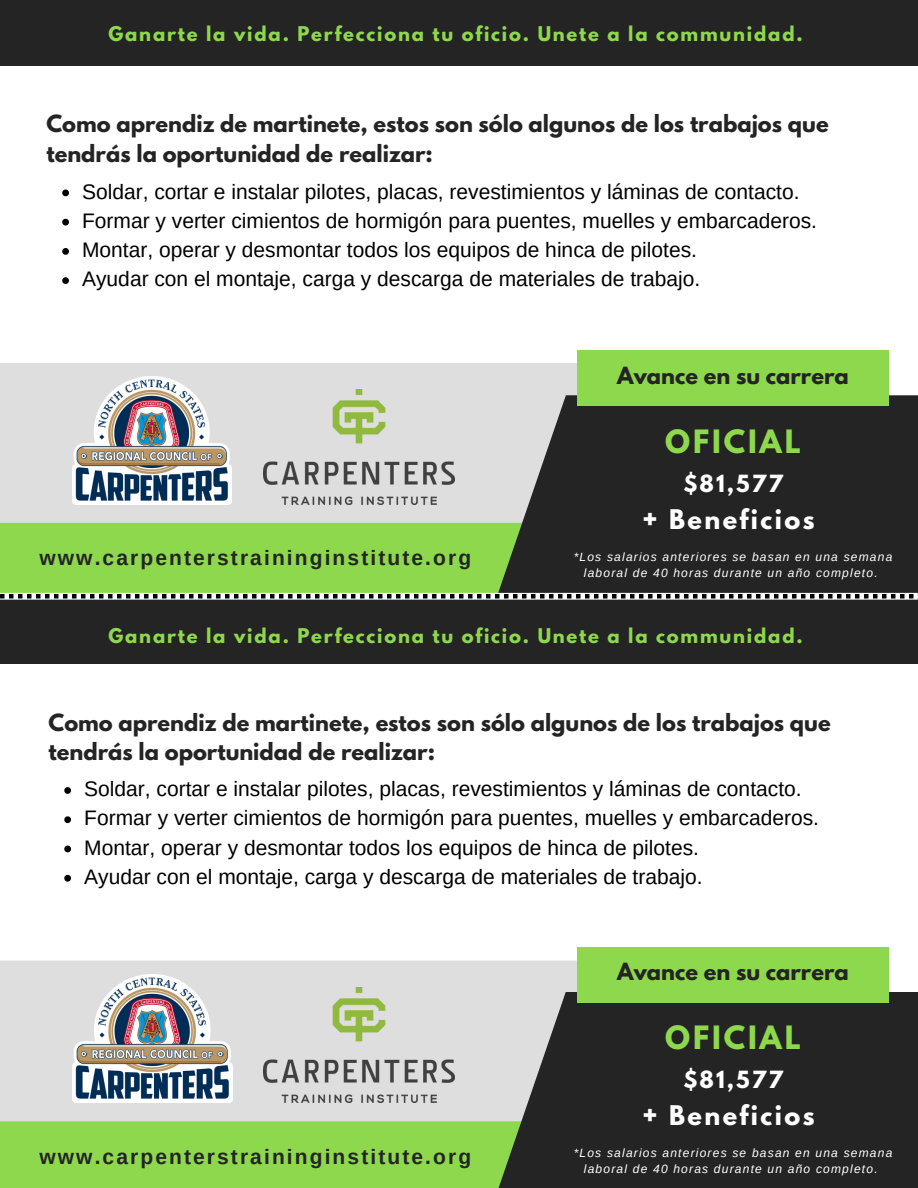
<style>
.page{position:relative;width:918px;height:1188px;background:#fff}
.page>*{position:absolute;margin:0;border:0;box-sizing:border-box;transform-origin:0 0}
.t1{font:700 28.5px "League Spartan";letter-spacing:.1em;color:#8ed84d}
.t2{font:700 24px "League Spartan";letter-spacing:.1em;color:#fff}
.t3{font:21px "Arimo";color:#000}
.t4{font:700 21px/29.2px "League Spartan";color:#242424}
.t5{font:700 21px "Arimo";letter-spacing:.1em;color:#242424}
.t6{font:700 21px "League Spartan";letter-spacing:.1em;color:#fff}
.t7{font:700 18px "League Spartan";letter-spacing:.1em;color:#8ed84d}
.t8{font:italic 12px/16px "Arimo";letter-spacing:.1em;color:#fff;text-align:center}
</style>
<div class="page">
<div style="left:0;top:363px;width:577px;height:160px;background:#dedede"></div>
<div style="left:0;top:523px;width:497px;height:70px;background:#8ed84d"></div>
<div style="left:0;top:0;width:918px;height:66px;background:#242424"></div>
<div style="left:0;top:961px;width:577px;height:160px;background:#dedede"></div>
<div style="left:0;top:1121px;width:497px;height:67px;background:#8ed84d"></div>
<div style="left:0;top:598px;width:918px;height:66px;background:#242424"></div>
<img style="left:72px;top:974px;width:160px;height:129px">
<img style="left:263px;top:988px;width:192px;height:115px">
<img style="left:72px;top:376px;width:160px;height:128px">
<img style="left:263px;top:390px;width:191px;height:114px">
<svg style="left:62px;top:190px;width:7px;height:6px"></svg>
<svg style="left:62px;top:219px;width:7px;height:7px"></svg>
<svg style="left:62px;top:248px;width:7px;height:7px"></svg>
<svg style="left:62px;top:277px;width:7px;height:7px"></svg>
<svg style="left:64px;top:787px;width:7px;height:7px"></svg>
<svg style="left:64px;top:816px;width:7px;height:7px"></svg>
<svg style="left:64px;top:846px;width:7px;height:6px"></svg>
<svg style="left:64px;top:875px;width:7px;height:7px"></svg>
<svg style="left:497px;top:395px;width:421px;height:198px;background:#333432"></svg>
<div style="left:577px;top:351px;width:312px;height:55px;background:#8ed84d"></div>
<svg style="left:497px;top:992px;width:421px;height:196px;background:#333432"></svg>
<div style="left:577px;top:947px;width:312px;height:55px;background:#8ed84d"></div>
<svg style="left:0;top:593px;width:918px;height:7px"></svg>
<svg style="left:0;top:594px;width:914px;height:4px"></svg>
<p class="t7" style="left:109px;top:25px;width:696px">Ganarte la vida. Perfecciona tu oficio. Unete a la communidad.</p>
<p class="t4" style="left:46px;top:112px;width:784px">Como aprendiz de martinete, estos son sólo algunos de los trabajos que tendrás la oportunidad de realizar:</p>
<p class="t3" style="left:82px;top:180px;width:719px">Soldar, cortar e instalar pilotes, placas, revestimientos y láminas de contacto.</p>
<p class="t3" style="left:82px;top:209px;width:736px">Formar y verter cimientos de hormigón para puentes, muelles y embarcaderos.</p>
<p class="t3" style="left:82px;top:238px;width:616px">Montar, operar y desmontar todos los equipos de hinca de pilotes.</p>
<p class="t3" style="left:82px;top:267px;width:620px">Ayudar con el montaje, carga y descarga de materiales de trabajo.</p>
<p class="t5" style="left:39px;top:546px;width:433px">www.carpenterstraininginstitute.org</p>
<p class="t4" style="left:617px;top:364px;width:233px">Avance en su carrera</p>
<p class="t1" style="left:665px;top:427px;width:137px">OFICIAL</p>
<p class="t6" style="left:683px;top:473px;width:101px">$81,577</p>
<p class="t2" style="left:643px;top:508px;width:173px">+ Beneficios</p>
<p class="t8" style="left:574px;top:548px;width:320px">*Los salarios anteriores se basan en una semana laboral de 40 horas durante un año completo.</p>
<p class="t7" style="left:109px;top:627px;width:696px">Ganarte la vida. Perfecciona tu oficio. Unete a la communidad.</p>
<p class="t4" style="left:49px;top:710px;width:784px">Como aprendiz de martinete, estos son sólo algunos de los trabajos que tendrás la oportunidad de realizar:</p>
<p class="t3" style="left:84px;top:777px;width:719px">Soldar, cortar e instalar pilotes, placas, revestimientos y láminas de contacto.</p>
<p class="t3" style="left:84px;top:806px;width:736px">Formar y verter cimientos de hormigón para puentes, muelles y embarcaderos.</p>
<p class="t3" style="left:84px;top:836px;width:616px">Montar, operar y desmontar todos los equipos de hinca de pilotes.</p>
<p class="t3" style="left:84px;top:865px;width:620px">Ayudar con el montaje, carga y descarga de materiales de trabajo.</p>
<p class="t5" style="left:39px;top:1145px;width:433px">www.carpenterstraininginstitute.org</p>
<p class="t4" style="left:617px;top:960px;width:233px">Avance en su carrera</p>
<p class="t1" style="left:665px;top:1023px;width:137px">OFICIAL</p>
<p class="t6" style="left:683px;top:1069px;width:101px">$81,577</p>
<p class="t2" style="left:643px;top:1104px;width:173px">+ Beneficios</p>
<p class="t8" style="left:574px;top:1144px;width:320px">*Los salarios anteriores se basan en una semana laboral de 40 horas durante un año completo.</p>
</div>
